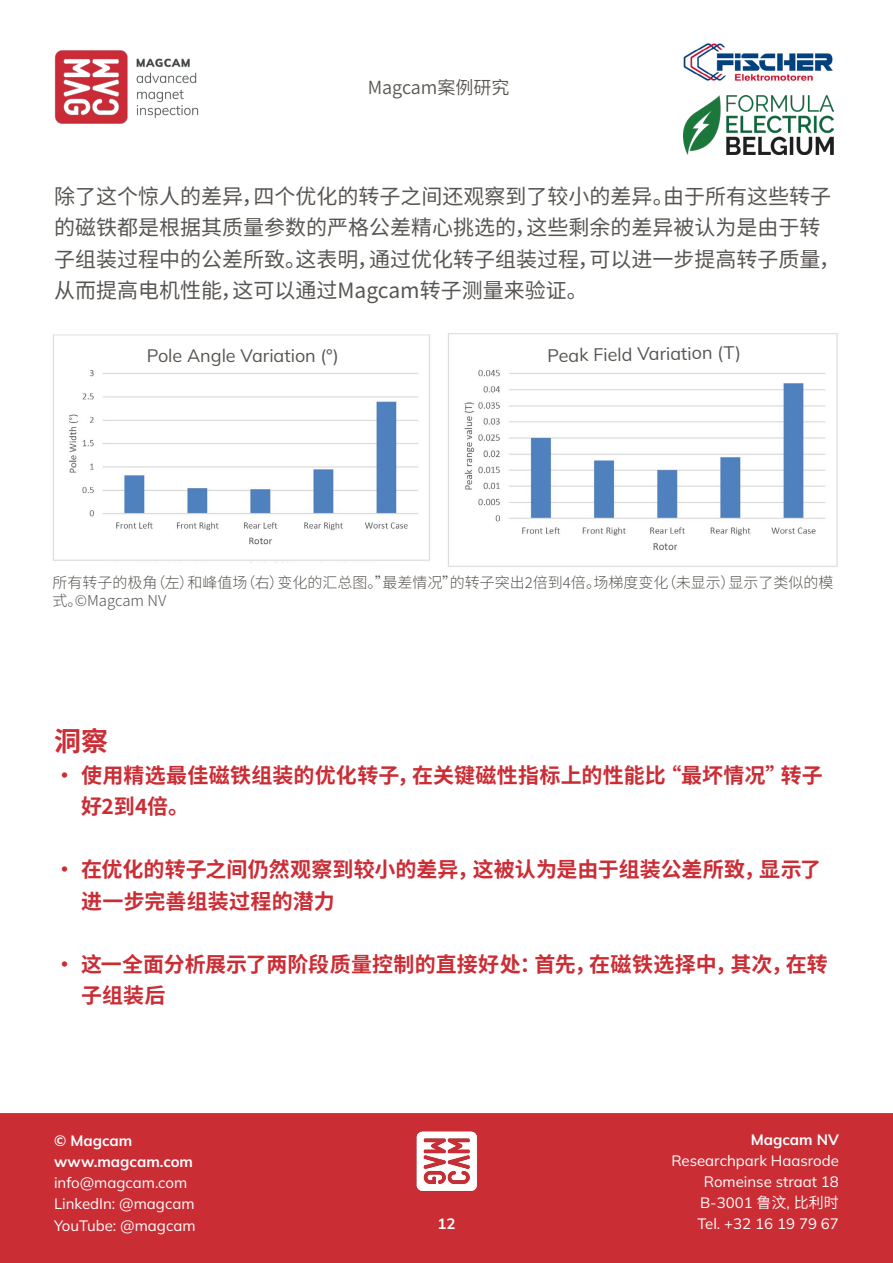
<style>
.page{position:relative;width:893px;height:1263px;background:#fff}
.page>*{position:absolute;margin:0;border:0;box-sizing:border-box;transform-origin:0 0}
.t1{font:700 27px "Source Han Sans CN";color:#cb2d35}
.t2{font:21px/31.5px "Source Han Sans CN";color:#585552}
.t3{font:700 21px/31.5px "Source Han Sans CN";letter-spacing:.005em;color:#cb2d35}
.t4{font:18px "Mulish";color:#585552}
.t5{font:18px "Source Han Sans CN";color:#585552}
.t6{font:15px/21px "Mulish";color:#fff}
.t7{font:300 15px/18px "Source Han Sans CN";color:#585552}
.t8{font:700 15px/21px "Mulish";color:#fff}
.s1{font-family:"Source Han Sans CN"}
</style>
<div class="page">
<div style="left:0;top:1113px;width:893px;height:150px;background:#cb2d35"></div>
<img style="left:53px;top:334px;width:377px;height:227px">
<img style="left:448px;top:333px;width:390px;height:234px">
<div style="left:136px;top:344px;width:213px;height:21px;background:#fff"></div>
<svg style="left:547px;top:340px;width:195px;height:29px"></svg>
<div style="left:677px;top:542px;width:6px;height:9px;background:#fff"></div>
<img style="left:404px;top:1118px;width:85px;height:85px">
<img style="left:54px;top:50px;width:145px;height:74px">
<img style="left:683px;top:43px;width:150px;height:38px">
<img style="left:683px;top:96px;width:150px;height:58px">
<p class="t5" style="left:368px;top:77px;width:143px">Magcam案例研究</p>
<p class="t2" style="left:54px;top:181px;width:788px">除了这个惊人的差异，四个优化的转子之间还观察到了较小的差异。由于所有这些转子的磁铁都是根据其质量参数的严格公差精心挑选的，这些剩余的差异被认为是由于转子组装过程中的公差所致。这表明，通过优化转子组装过程，可以进一步提高转子质量，从而提高电机性能，这可以通过Magcam转子测量来验证。</p>
<p class="t4" style="left:147px;top:343px;width:194px">Pole Angle Variation (°)</p>
<p class="t4" style="left:547px;top:343px;width:195px;rotate:-1deg">Peak Field Variation (T)</p>
<p class="t4" style="left:561px;top:343px;width:167px">Peak Field Variation</p>
<p class="t7" style="left:52px;top:573px;width:783px">所有转子的极角（左）和峰值场（右）变化的汇总图。”最差情况”的转子突出2倍到4倍。场梯度变化（未显示）显示了类似的模式。©Magcam NV</p>
<p class="t1" style="left:54px;top:726px;width:55px">洞察</p>
<p class="t3" style="left:81px;top:760px;width:743px;text-indent:-27px">• 使用精选最佳磁铁组装的优化转子，在关键磁性指标上的性能比“最坏情况”转子好2到4倍。</p>
<p class="t3" style="left:81px;top:854px;width:742px;text-indent:-27px">• 在优化的转子之间仍然观察到较小的差异，这被认为是由于组装公差所致，显示了进一步完善组装过程的潜力</p>
<p class="t3" style="left:81px;top:949px;width:748px;text-indent:-27px">• 这一全面分析展示了两阶段质量控制的直接好处：首先，在磁铁选择中，其次，在转子组装后</p>
<p class="t8" style="left:54px;top:1130px;width:141px">© Magcam www.magcam.com</p>
<p class="t6" style="left:54px;top:1172px;width:143px">info@magcam.com<br>LinkedIn: @magcam<br>YouTube: @magcam</p>
<p class="t8" style="left:437px;top:1213px;width:19px">12</p>
<p class="t8" style="left:751px;top:1129px;width:90px">Magcam NV</p>
<p class="t6" style="left:671px;top:1150px;width:169px;text-align:right">Researchpark Haasrode<br>Romeinse straat 18<br>B-3001 <span class="s1">鲁汶</span>, <span class="s1">比利时<br></span>Tel. +32 16 19 79 67</p>
</div>
